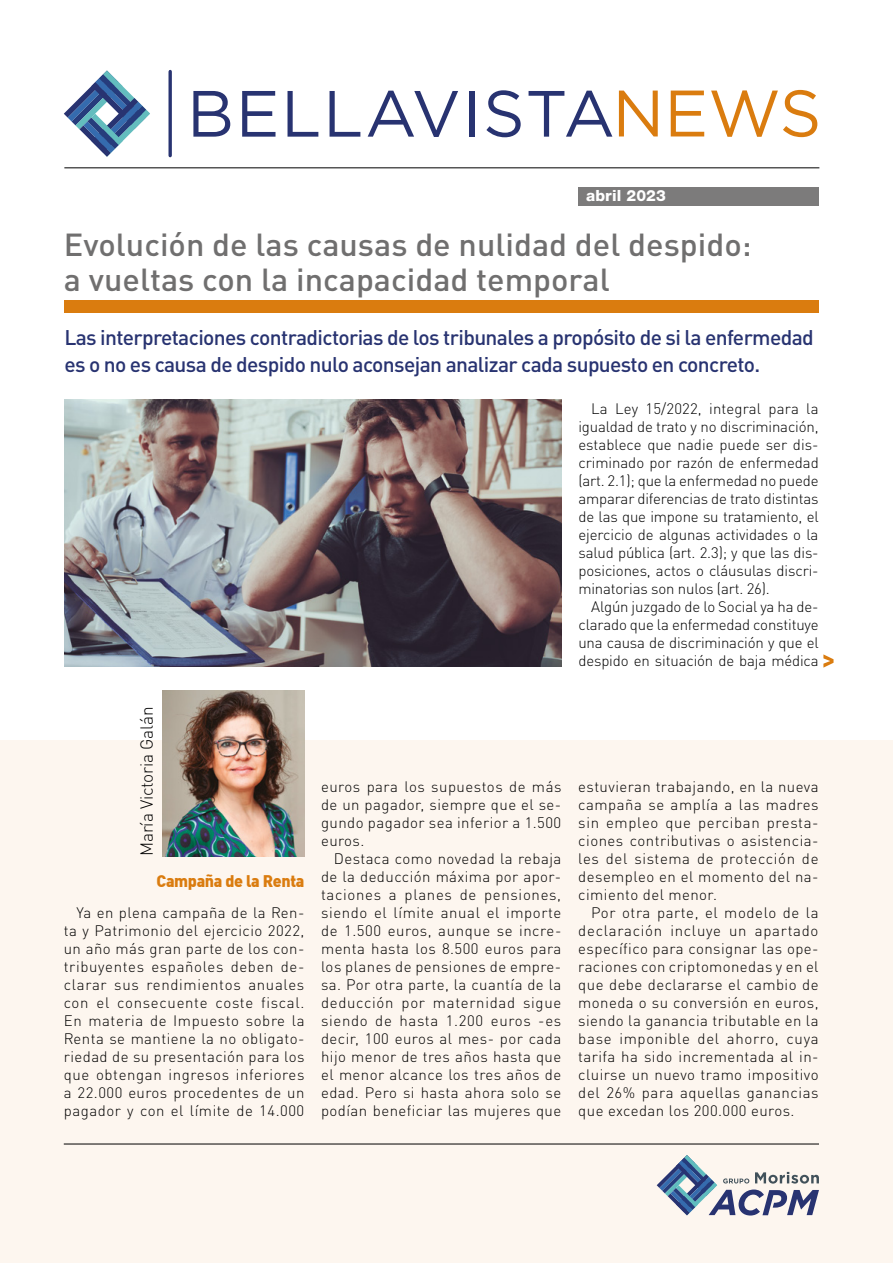
<style>
.page{position:relative;width:893px;height:1263px;background:#fff}
.page>*{position:absolute;margin:0;border:0;box-sizing:border-box;transform-origin:0 0}
.t1{font:65.55px "Gotham";color:#da7c0f}
.t2{font:500 31.5px/34.5px "DIN Pro";color:#706f6f}
.t3{font:500 21px/27px "DIN Pro";letter-spacing:-.03em;color:#283371}
.t4{font:300 17.25px "DIN Pro";letter-spacing:-.01em;color:#000}
.t5{font:900 16.5px "DIN";letter-spacing:-.02em;color:#da7c0f}
.t6{font:800 15.45px "Helvetica Neue LT Std";letter-spacing:.01em;color:#fff}
.t7{font:300 15px/18px "DIN Pro";letter-spacing:.03em;color:#000;text-align:justify}
</style>
<div class="page">
<hr style="left:64px;top:167px;width:755px;height:1px;background:#000">
<div style="left:578px;top:187px;width:241px;height:18px;background:#7c7b7b"></div>
<div style="left:0;top:740px;width:893px;height:523px;background:#fdf6ef"></div>
<img style="left:162px;top:690px;width:142px;height:167px">
<img style="left:64px;top:400px;width:498px;height:266px">
<hr style="left:64px;top:1143px;width:755px;height:1px;background:#000">
<svg style="left:657px;top:1155px;width:162px;height:60px"></svg>
<svg style="left:64px;top:71px;width:86px;height:86px"></svg>
<svg style="left:168px;top:72px;width:4px;height:84px"></svg>
<svg style="left:193px;top:91px;width:37px;height:46px"></svg>
<svg style="left:242px;top:91px;width:33px;height:46px"></svg>
<svg style="left:287px;top:91px;width:31px;height:46px"></svg>
<svg style="left:330px;top:91px;width:30px;height:46px"></svg>
<svg style="left:368px;top:91px;width:90px;height:46px"></svg>
<div style="left:469px;top:91px;width:5px;height:46px;background:#283371"></div>
<svg style="left:486px;top:90px;width:35px;height:47px"></svg>
<svg style="left:529px;top:91px;width:83px;height:46px"></svg>
<div style="left:64px;top:300px;width:755px;height:13px;background:#da7c0f"></div>
<svg style="left:823px;top:654px;width:10px;height:14px"></svg>
<h1 class="t1" style="left:612px;top:77px;width:211px">NEWS</h1>
<p class="t6" style="left:586px;top:186px;width:81px">abril 2023</p>
<h2 class="t2" style="left:64px;top:224px;width:689px">Evolución de las causas de nulidad del despido: a vueltas con la incapacidad temporal</h2>
<h3 class="t3" style="left:64px;top:322px;width:751px">Las interpretaciones contradictorias de los tribunales a propósito de si la enfermedad es o no es causa de despido nulo aconsejan analizar cada supuesto en concreto.</h3>
<p class="t4" style="left:133px;top:856px;width:151px;rotate:-90deg">María Victoria Galán</p>
<p class="t5" style="left:157px;top:870px;width:149px">Campaña de la Renta</p>
<p class="t7" style="left:64px;top:902px;width:242px;text-indent:13px">Ya en plena campaña de la Ren&shy;ta y Patrimonio del ejercicio 2022, un año más gran parte de los con&shy;tribuyentes españoles deben de&shy;clarar sus rendimientos anuales con el consecuente coste fiscal.<br>En materia de Impuesto sobre la Renta se mantiene la no obligato&shy;riedad de su presentación para los que obtengan ingresos inferiores a 22.000 euros procedentes de un pagador y con el límite de 14.000</p>
<p class="t7" style="left:321px;top:776px;width:242px">euros para los supuestos de más de un pagador, siempre que el se&shy;gundo pagador sea inferior a 1.500 euros.</p>
<p class="t7" style="left:321px;top:848px;width:242px;text-indent:13px">Destaca como novedad la rebaja de la deducción máxima por apor&shy;taciones a planes de pensiones, siendo el límite anual el importe de 1.500 euros, aunque se incre&shy;menta hasta los 8.500 euros para los planes de pensiones de empre&shy;sa. Por otra parte, la cuantía de la deducción por maternidad sigue siendo de hasta 1.200 euros -es decir, 100 euros al mes- por cada hijo menor de tres años hasta que el menor alcance los tres años de edad. Pero si hasta ahora solo se podían beneficiar las mujeres que</p>
<p class="t7" style="left:578px;top:398px;width:242px;text-indent:13px">La Ley 15/2022, integral para la igualdad de trato y no discriminación, establece que nadie puede ser dis&shy;criminado por razón de enfermedad (art. 2.1); que la enfermedad no puede amparar diferencias de trato distintas de las que impone su tratamiento, el ejercicio de algunas actividades o la salud pública (art. 2.3); y que las dis&shy;posiciones, actos o cláusulas discri&shy;minatorias son nulos (art. 26).</p>
<p class="t7" style="left:578px;top:596px;width:242px;text-indent:13px">Algún juzgado de lo Social ya ha de&shy;clarado que la enfermedad constituye una causa de discriminación y que el despido en situación de baja médica</p>
<p class="t7" style="left:578px;top:776px;width:242px">estuvieran trabajando, en la nueva campaña se amplía a las madres sin empleo que perciban presta&shy;ciones contributivas o asistencia&shy;les del sistema de protección de desempleo en el momento del na&shy;cimiento del menor.</p>
<p class="t7" style="left:578px;top:902px;width:242px;text-indent:13px">Por otra parte, el modelo de la declaración incluye un apartado específico para consignar las ope&shy;raciones con criptomonedas y en el que debe declararse el cambio de moneda o su conversión en euros, siendo la ganancia tributable en la base imponible del ahorro, cuya tarifa ha sido incrementada al in&shy;cluirse un nuevo tramo impositivo del 26% para aquellas ganancias que excedan los 200.000 euros.</p>
</div>
